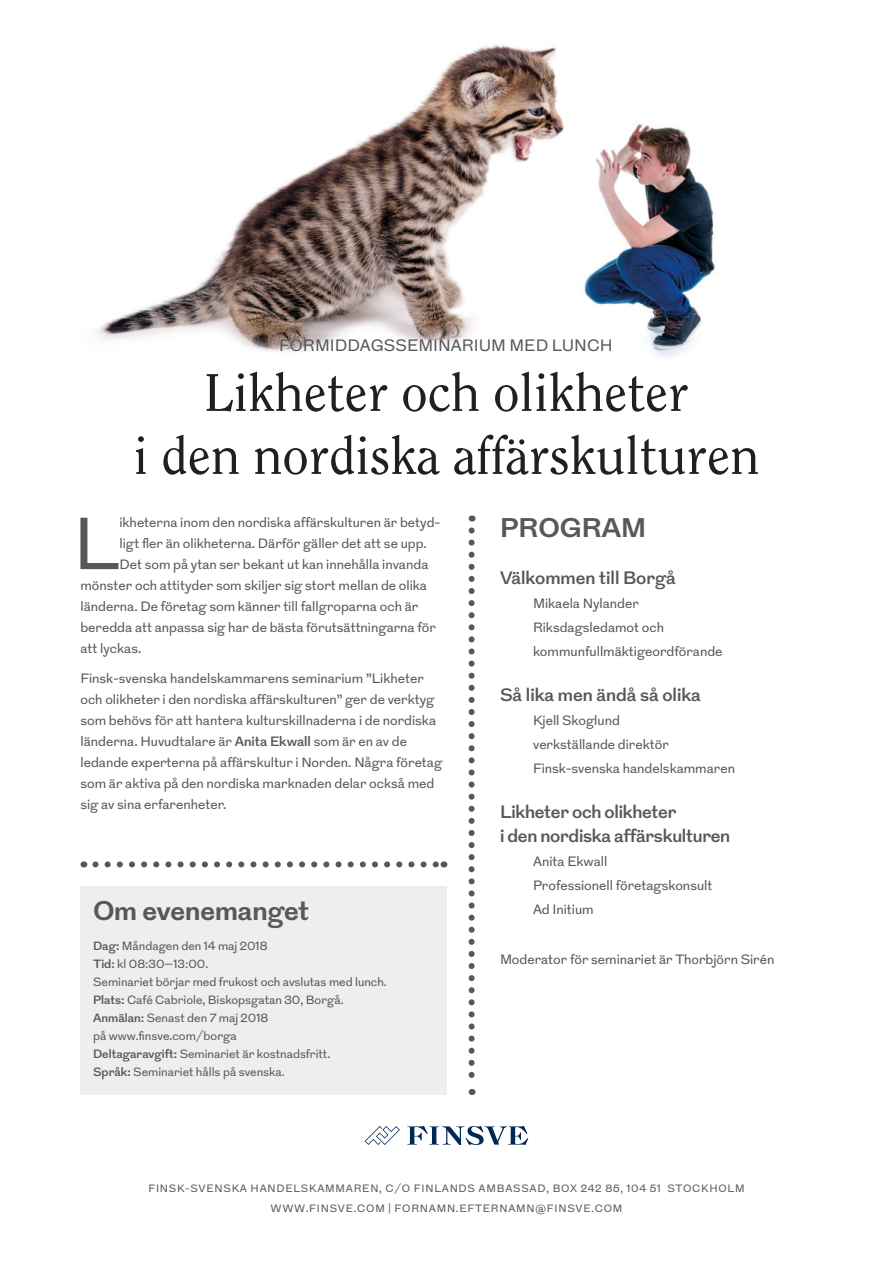
<style>
.page{position:relative;width:893px;height:1263px;background:#fff}
.page>*{position:absolute;margin:0;border:0;box-sizing:border-box;transform-origin:0 0}
.Leipäteksti_Grot_reg{font:73.5px "Grot";color:#57585a}
.t1{font:52.5px/63px "Clearface Std";color:#231f20;text-align:center}
.t2{font:700 27px "Grot";color:#57585a}
.Leipäteksti_Grot_reg-2{font:600 18px/24px "Grot";letter-spacing:-.015em;color:#57585a}
.Leipäteksti_Grot_reg-3{font:16.5px "Grot";color:#57585a}
.Leipäteksti_Grot_reg-4{font:13.5px/21px "Grot";color:#57585a}
.Leipäteksti_Grot_reg-5{font:12px/18px "Grot";color:#57585a}
.Väliotsikko_Grot{font:10.65px "Grot";letter-spacing:.07em;color:#57585a}
.s1{font-weight:600}
</style>
<div class="page">
<img style="left:95px;top:44px;width:620px;height:312px">
<svg style="left:469px;top:530px;width:6px;height:565px"></svg>
<div style="left:80px;top:887px;width:366px;height:208px;background:#eeeeef"></div>
<svg style="left:95px;top:861px;width:342px;height:6px"></svg>
<svg style="left:407px;top:1126px;width:121px;height:19px"></svg>
<svg style="left:365px;top:1126px;width:35px;height:19px"></svg>
<p class="Leipäteksti_Grot_reg-3" style="left:279px;top:335px;width:335px">FÖRMIDDAGSSEMINARIUM MED LUNCH</p>
<p class="t1" style="left:134px;top:361px;width:627px">Likheter och olikheter<br>i den nordiska affärskulturen</p>
<p class="Leipäteksti_Grot_reg" style="left:73px;top:499px;width:48px">L</p>
<p class="Leipäteksti_Grot_reg-4" style="left:119px;top:512px;width:322px">ikheterna inom den nordiska affärskulturen är betyd-</p>
<p class="Leipäteksti_Grot_reg-4" style="left:119px;top:533px;width:309px">ligt fler än olikheterna. Därför gäller det att se upp.</p>
<p class="Leipäteksti_Grot_reg-4" style="left:119px;top:554px;width:310px">Det som på ytan ser bekant ut kan innehålla invanda</p>
<p class="Leipäteksti_Grot_reg-4" style="left:80px;top:575px;width:348px">mönster och attityder som skiljer sig stort mellan de olika</p>
<p class="Leipäteksti_Grot_reg-4" style="left:80px;top:596px;width:339px">länderna. De företag som känner till fallgroparna och är</p>
<p class="Leipäteksti_Grot_reg-4" style="left:80px;top:617px;width:357px">beredda att anpassa sig har de bästa förutsättningarna för</p>
<p class="Leipäteksti_Grot_reg-4" style="left:80px;top:638px;width:62px">att lyckas.</p>
<p class="Leipäteksti_Grot_reg-4" style="left:80px;top:668px;width:363px">Finsk-svenska handelskammarens seminarium ”Likheter och olikheter i den nordiska affärskulturen” ger de verktyg som behövs för att hantera kulturskillnaderna i de nordiska länderna. Huvudtalare är <span class="s1">Anita Ekwall</span> som är en av de ledande experterna på affärskultur i Norden. Några företag som är aktiva på den nordiska marknaden delar också med sig av sina erfarenheter.</p>
<p class="t2" style="left:93px;top:893px;width:218px">Om evenemanget</p>
<p class="Leipäteksti_Grot_reg-5" style="left:93px;top:937px;width:176px"><span class="s1">Dag:</span> Måndagen den 14 maj 2018</p>
<p class="Leipäteksti_Grot_reg-5" style="left:93px;top:955px;width:295px"><span class="s1">Tid:</span> kl 08:30–13:00.<br>Seminariet börjar med frukost och avslutas med lunch.</p>
<p class="Leipäteksti_Grot_reg-5" style="left:93px;top:991px;width:252px"><span class="s1">Plats:</span> Café Cabriole, Biskopsgatan 30, Borgå.</p>
<p class="Leipäteksti_Grot_reg-5" style="left:93px;top:1009px;width:177px"><span class="s1">Anmälan:</span> Senast den 7 maj 2018 på www.finsve.com/borga</p>
<p class="Leipäteksti_Grot_reg-5" style="left:93px;top:1045px;width:239px"><span class="s1">Deltagaravgift:</span> Seminariet är kostnadsfritt.</p>
<p class="Leipäteksti_Grot_reg-5" style="left:93px;top:1063px;width:193px"><span class="s1">Språk:</span> Seminariet hålls på svenska.</p>
<p class="t2" style="left:500px;top:511px;width:147px">PROGRAM</p>
<p class="Leipäteksti_Grot_reg-2" style="left:500px;top:566px;width:177px">Välkommen till Borgå</p>
<p class="Leipäteksti_Grot_reg-4" style="left:533px;top:591px;width:191px;line-height:24px">Mikaela Nylander<br>Riksdagsledamot och kommunfullmäktigeordförande</p>
<p class="Leipäteksti_Grot_reg-2" style="left:500px;top:683px;width:202px">Så lika men ändå så olika</p>
<p class="Leipäteksti_Grot_reg-4" style="left:533px;top:708px;width:203px;line-height:24px">Kjell Skoglund<br>verkställande direktör<br>Finsk-svenska handelskammaren</p>
<p class="Leipäteksti_Grot_reg-2" style="left:500px;top:800px;width:232px">Likheter och olikheter<br>i den nordiska affärskulturen</p>
<p class="Leipäteksti_Grot_reg-4" style="left:533px;top:850px;width:181px;line-height:24px">Anita Ekwall<br>Professionell företagskonsult</p>
<p class="Leipäteksti_Grot_reg-4" style="left:533px;top:899px;width:62px">Ad Initium</p>
<p class="Leipäteksti_Grot_reg-4" style="left:500px;top:949px;width:276px">Moderator för seminariet är Thorbjörn Sirén</p>
<p class="Väliotsikko_Grot" style="left:148px;top:1181px;width:598px">FINSK-SVENSKA HANDELSKAMMAREN, C/O FINLANDS AMBASSAD, BOX 242 85, 104 51 STOCKHOLM</p>
<p class="Väliotsikko_Grot" style="left:270px;top:1202px;width:353px">WWW.FINSVE.COM | FORNAMN.EFTERNAMN@FINSVE.COM</p>
</div>
